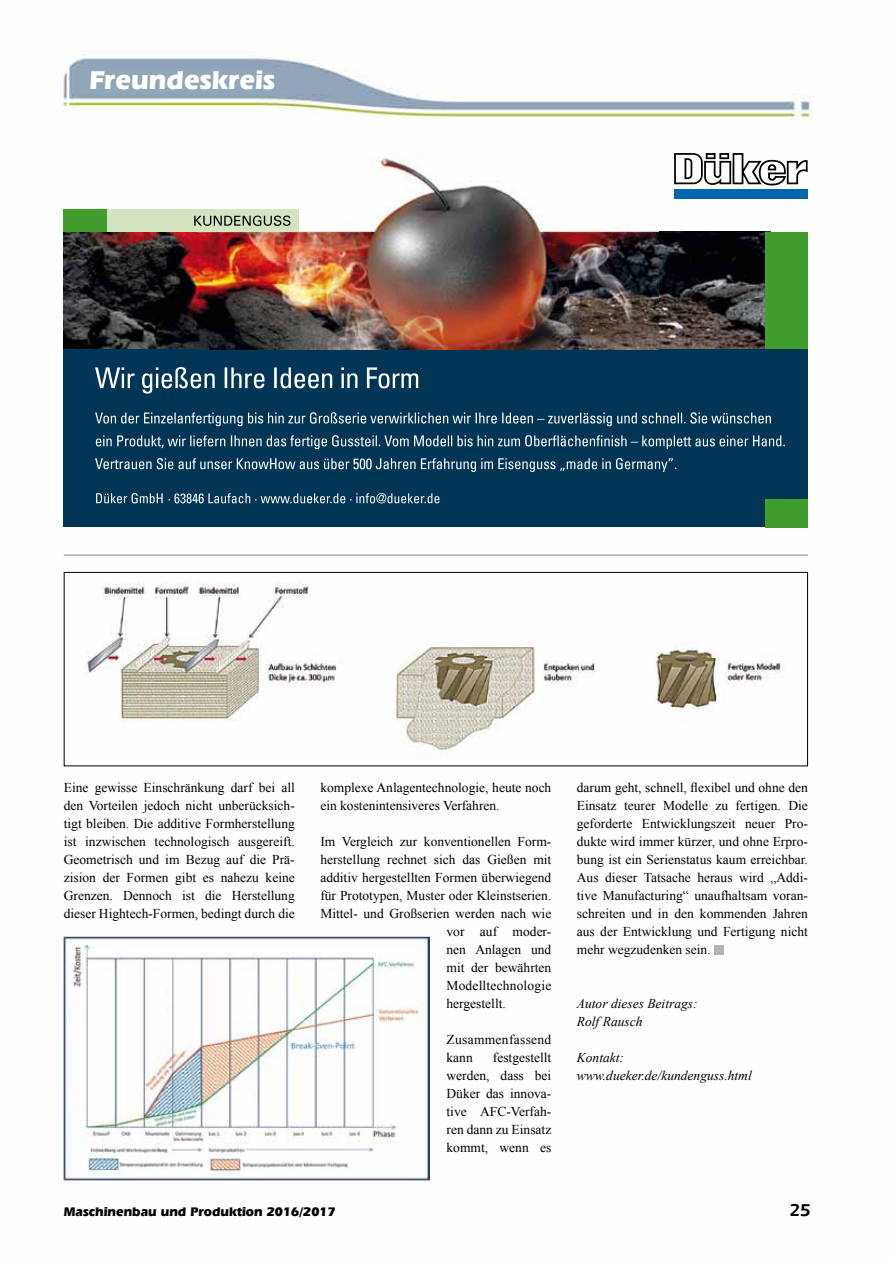
<style>
.page{position:relative;width:893px;height:1263px;background:#fff}
.page>*{position:absolute;margin:0;border:0;box-sizing:border-box;transform-origin:0 0}
.t1{font:700 27px "Eras IT Cby BT";color:#fff}
.t2{font:600 18px "Eras IT Cby BT";color:#000}
.t3{font:13.5px/18px "Times New Roman";color:#000;text-align:justify}
.t4{font:italic 13.5px/18px "Times New Roman";color:#000}
.t5{font:13.5px/18px "Times New Roman";letter-spacing:.025em;color:#000}
.t6{font:700 13.05px "Eras IT Cby BT";color:#000}
</style>
<div class="page">
<img style="left:60px;top:51px;width:753px;height:1130px">
<img style="left:85px;top:583px;width:710px;height:175px">
<img style="left:62px;top:936px;width:367px;height:245px">
<div style="left:674px;top:190px;width:134px;height:9px;background:#0067ae"></div>
<svg style="left:674px;top:153px;width:134px;height:32px"></svg>
<img style="left:64px;top:231px;width:701px;height:118px">
<div style="left:765px;top:231px;width:43px;height:118px;background:#419e2c"></div>
<div style="left:64px;top:349px;width:744px;height:178px;background:#003556"></div>
<div style="left:765px;top:499px;width:43px;height:28px;background:#419e2c"></div>
<img style="left:197px;top:154px;width:461px;height:195px">
<div style="left:71px;top:209px;width:228px;height:22px;background:#d4e4c1"></div>
<div style="left:64px;top:209px;width:43px;height:22px;background:#419e2c"></div>
<svg style="left:194px;top:216px;width:97px;height:10px"></svg>
<svg style="left:95px;top:367px;width:323px;height:27px"></svg>
<svg style="left:96px;top:493px;width:343px;height:10px"></svg>
<svg style="left:95px;top:412px;width:676px;height:14px"></svg>
<svg style="left:96px;top:435px;width:689px;height:14px"></svg>
<svg style="left:95px;top:458px;width:581px;height:14px"></svg>
<hr style="left:64px;top:555px;width:744px;height:1px;background:#87888a">
<div style="left:714px;top:945px;width:9px;height:9px;background:#b1b3b4"></div>
<div style="left:64px;top:572px;width:744px;height:194px;border:1px solid #000"></div>
<h1 class="t1" style="left:90px;top:63px;width:187px">Freundeskreis</h1>
<p class="t3" style="left:64px;top:778px;width:233px">Eine gewisse Einschränkung darf bei all den Vorteilen jedoch nicht unberücksich&shy;tigt bleiben. Die additive Formherstellung ist inzwischen technologisch ausgereift.<br>Geometrisch und im Bezug auf die Prä&shy;zision der Formen gibt es nahezu keine Grenzen. Dennoch ist die Herstellung dieser Hightech-Formen, bedingt durch die</p>
<p class="t3" style="left:320px;top:778px;width:233px">komplexe Anlagentechnologie, heute noch ein kostenintensiveres Verfahren.</p>
<p class="t3" style="left:320px;top:832px;width:233px">Im Vergleich zur konventionellen Form-</p>
<p class="t3" style="left:320px;top:850px;width:233px">herstellung rechnet sich das Gießen mit</p>
<p class="t3" style="left:320px;top:868px;width:233px">additiv hergestellten Formen überwiegend</p>
<p class="t3" style="left:320px;top:886px;width:233px">für Prototypen, Muster oder Kleinstserien.</p>
<p class="t3" style="left:320px;top:904px;width:233px">Mittel- und Großserien werden nach wie</p>
<p class="t3" style="left:446px;top:922px;width:106px">vor auf moder-</p>
<p class="t3" style="left:446px;top:940px;width:106px">nen Anlagen und</p>
<p class="t3" style="left:446px;top:958px;width:106px">mit der bewährten</p>
<p class="t3" style="left:446px;top:976px;width:106px">Modelltechnologie</p>
<p class="t3" style="left:446px;top:994px;width:61px">hergestellt.</p>
<p class="t5" style="left:446px;top:1030px;width:106px">Zusammenfassend kann</p>
<p class="t3" style="left:446px;top:1048px;width:106px;text-indent:46px">festgestellt werden, dass bei Düker das innova&shy;tive AFC-Verfah&shy;ren dann zu Einsatz kommt, wenn es</p>
<p class="t6" style="left:64px;top:1204px;width:274px">Maschinenbau und Produktion 2016/2017</p>
<p class="t3" style="left:577px;top:778px;width:233px">darum geht, schnell, flexibel und ohne den Einsatz teurer Modelle zu fertigen. Die geforderte Entwicklungszeit neuer Pro&shy;dukte wird immer kürzer, und ohne Erpro&shy;bung ist ein Serienstatus kaum erreichbar.<br>Aus dieser Tatsache heraus wird „Addi&shy;tive Manufacturing“ unaufhaltsam voran&shy;schreiten und in den kommenden Jahren aus der Entwicklung und Fertigung nicht mehr wegzudenken sein.</p>
<p class="t4" style="left:577px;top:994px;width:122px">Autor dieses Beitrags:<br>Rolf Rausch</p>
<p class="t4" style="left:577px;top:1048px;width:176px">Kontakt: www.dueker.de/kundenguss.html</p>
<h2 class="t2" style="left:789px;top:1199px;width:23px">25</h2>
</div>
